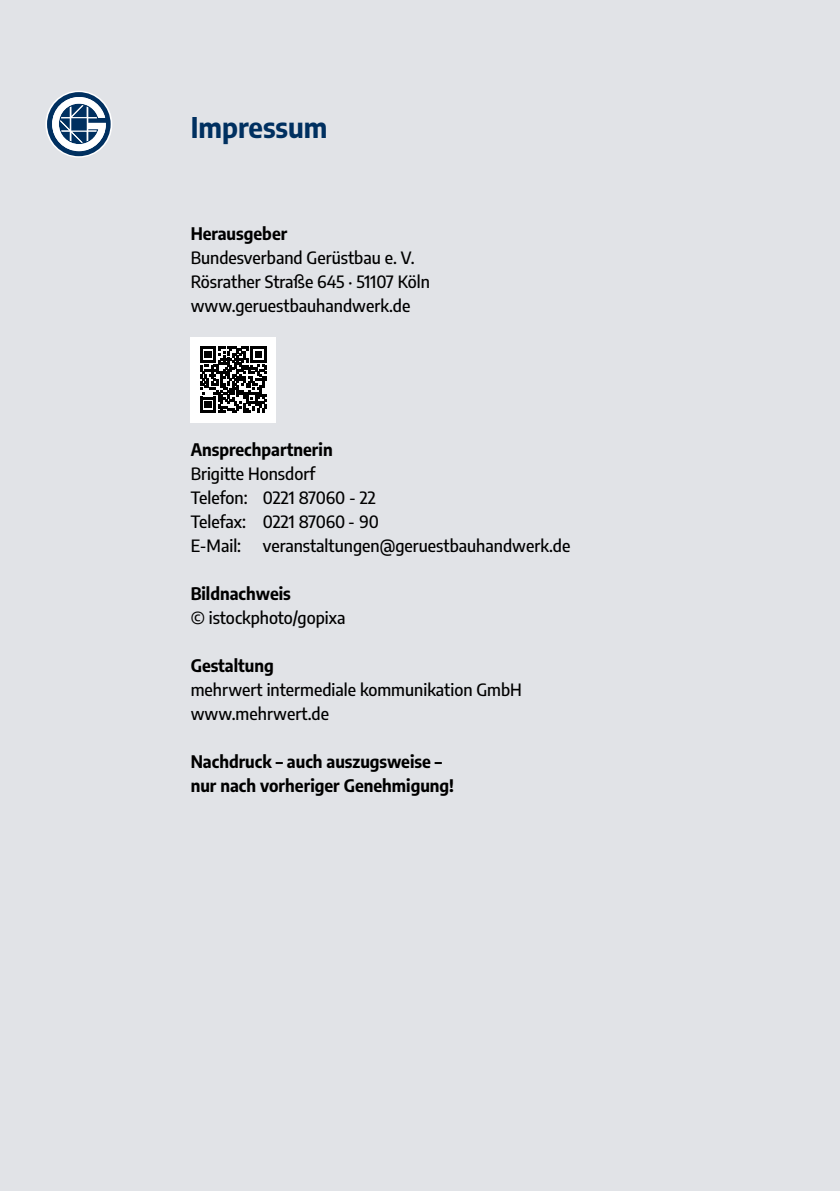
<style>
.page{position:relative;width:840px;height:1191px;background:#fff}
.page>*{position:absolute;margin:0;border:0;box-sizing:border-box;transform-origin:0 0}
.t1{font:700 semi-condensed 28px "Encode Sans";color:#003060}
.t2{font:500 semi-condensed 17px/24px "Encode Sans";color:#000}
.t3{font:700 semi-condensed 17px/24px "Encode Sans";color:#000}
</style>
<div class="page">
<div style="left:0;top:0;width:839px;height:1191px;background:#e1e3e7"></div>
<svg style="left:47px;top:92px;width:64px;height:64px"></svg>
<div style="left:190px;top:337px;width:86px;height:85px;background:#fff"></div>
<svg style="left:200px;top:346px;width:66px;height:67px"></svg>
<h1 class="t1" style="left:190px;top:106px;width:138px">Impressum</h1>
<p class="t3" style="left:190px;top:221px;width:98px">Herausgeber</p>
<p class="t2" style="left:190px;top:245px;width:240px">Bundesverband Gerüstbau e. V.<br>Rösrather Straße 645 · 51107 Köln www.geruestbauhandwerk.de</p>
<p class="t3" style="left:190px;top:437px;width:143px">Ansprechpartnerin</p>
<p class="t2" style="left:190px;top:461px;width:190px">Brigitte Honsdorf<br>Telefon: 0221 87060 - 22<br>Telefax: 0221 87060 - 90<br>E-Mail:</p>
<p class="t2" style="left:262px;top:533px;width:309px">veranstaltungen@geruestbauhandwerk.de</p>
<p class="t3" style="left:190px;top:581px;width:102px">Bildnachweis</p>
<p class="t2" style="left:190px;top:605px;width:156px">© istockphoto/gopixa</p>
<p class="t3" style="left:190px;top:653px;width:85px">Gestaltung</p>
<p class="t2" style="left:190px;top:677px;width:332px">mehrwert intermediale kommunikation GmbH www.mehrwert.de</p>
<p class="t3" style="left:190px;top:749px;width:265px">Nachdruck – auch auszugsweise – nur nach vorheriger Genehmigung!</p>
</div>
